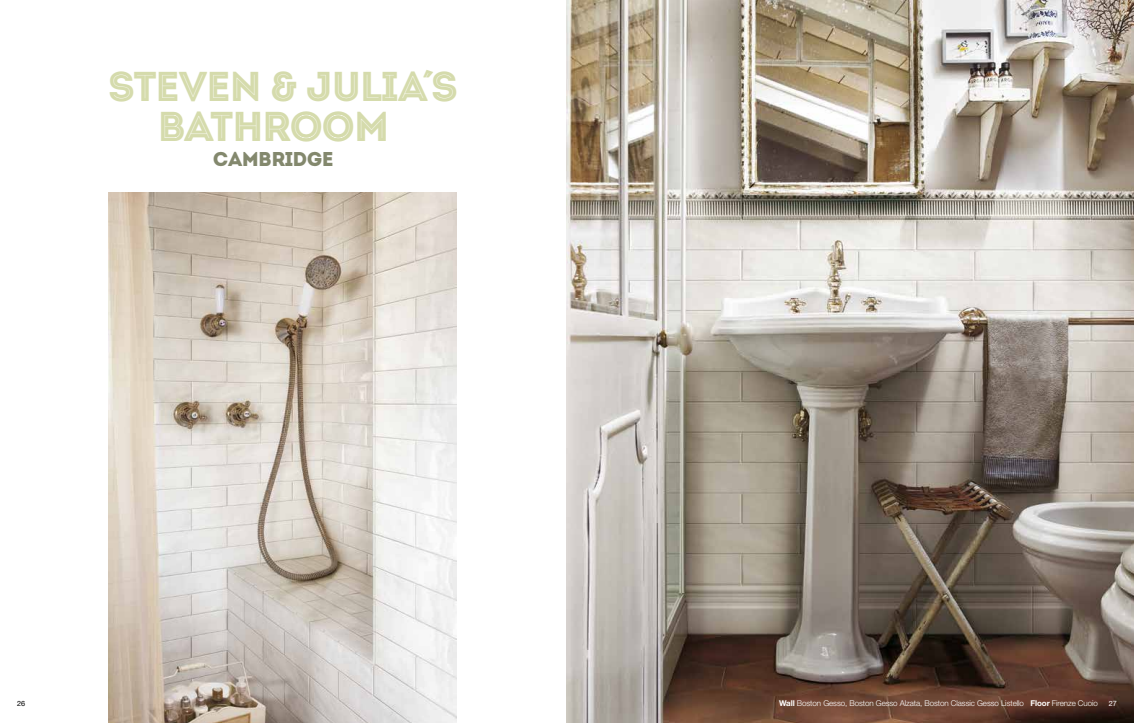
<style>
.page{position:relative;width:1134px;height:723px;background:#fff}
.page>*{position:absolute;margin:0;border:0;box-sizing:border-box;transform-origin:0 0}
.t1{font:41.6px "Intro Inline";letter-spacing:-.04em;color:#d5dbac}
.t2{font:20px "Intro";letter-spacing:-.03em;color:#83886d}
.t3{font:300 8px "Helvetica Neue LT Std";letter-spacing:-.01em;color:#fff}
.t4{font:7.3px "Helvetica Neue LT Com";color:#000}
.t5{font:7.3px "Helvetica Neue LT Com";color:#fff}
.s1{font-weight:700}
</style>
<div class="page">
<img style="left:109px;top:192px;width:348px;height:531px">
<img style="left:567px;top:0;width:567px;height:723px">
<h1 class="t1" style="left:108px;top:62px;width:352px">STEVEN &amp; JULIA´S</h1>
<h1 class="t1" style="left:157px;top:101px;width:234px">BATHROOM</h1>
<h2 class="t2" style="left:213px;top:147px;width:122px">CAMBRIDGE</h2>
<p class="t4" style="left:17px;top:699px;width:10px">26</p>
<p class="t3" style="left:779px;top:698px;width:320px"><span class="s1">Wall</span> Boston Gesso, Boston Gesso Alzata, Boston Classic Gesso Listello <span class="s1">Floor</span> Firenze Cuoio</p>
<p class="t5" style="left:1109px;top:699px;width:10px">27</p>
</div>
